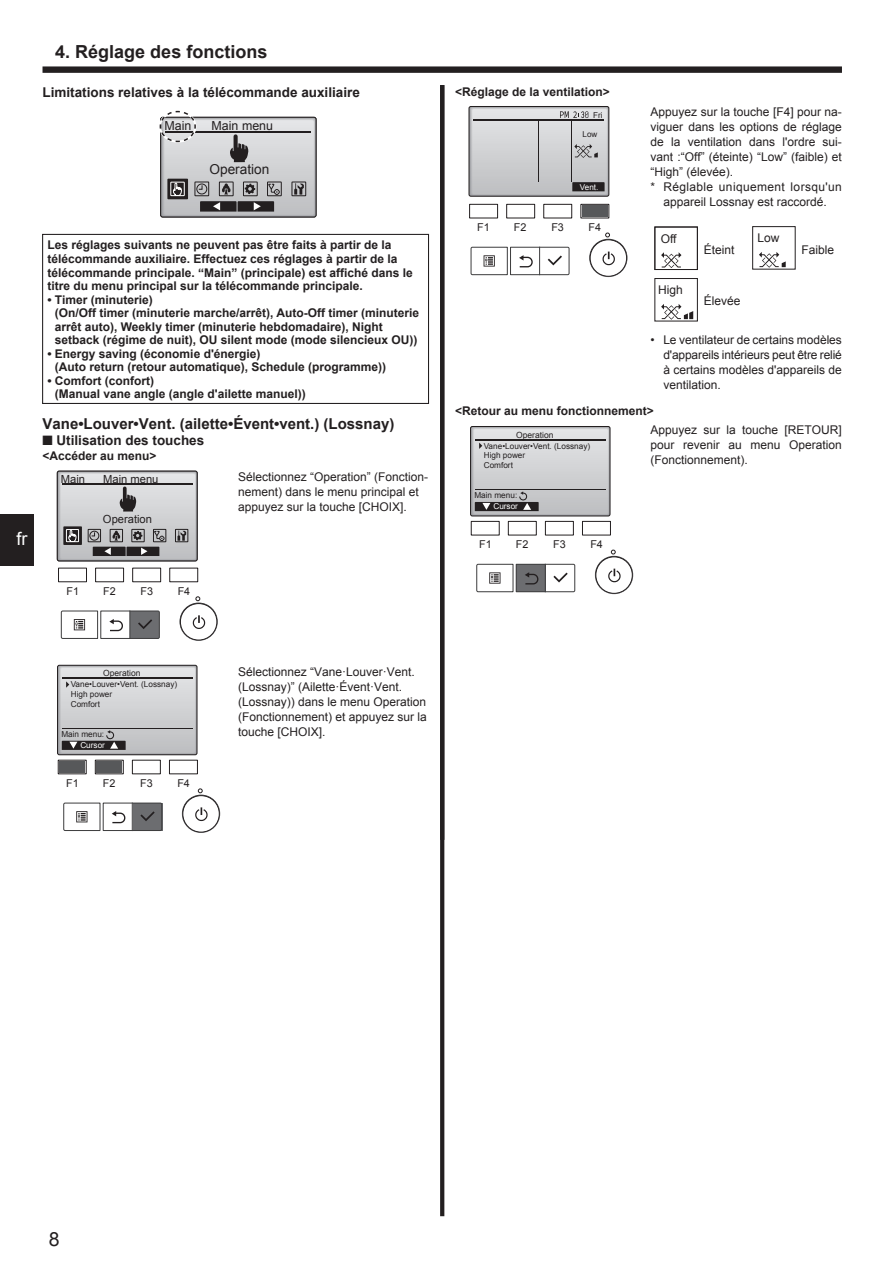
<style>
.page{position:relative;width:893px;height:1263px;background:#fff}
.page>*{position:absolute;margin:0;border:0;box-sizing:border-box;transform-origin:0 0}
.t1{font:19.5px "Arial";color:#231f20}
.t2{font:700 18px "Arial";color:#231f20}
.t3{font:18px "Arial";color:#fff}
.t4{font:700 15px "Arial";color:#231f20}
.t5{font:13.65px "Arial";color:#231f20}
.t6{font:700 13.5px "Arial";color:#231f20}
.t7{font:12.45px "Arial";color:#231f20}
.t8{font:700 12px/13.5px "Arial";color:#231f20}
.t9{font:12px/15px "Arial";color:#231f20}
.t10{font:12px "Arial";letter-spacing:.03em;color:#231f20}
.t11{font:11.25px "Arial";color:#231f20}
.t12{font:10.8px "Arial";color:#231f20}
.t13{font:8.55px "Arial";color:#231f20}
.t14{font:8.25px/9.6px "Arial";color:#231f20}
.t15{font:8.25px "Arial";color:#fff}
.t16{font:8.1px "Arial";color:#231f20}
.t17{font:8.1px "Arial";color:#fff}
</style>
<div class="page">
<svg style="left:440px;top:840px;width:4px;height:376px;background:#292526"></svg>
<div style="left:0;top:514px;width:34px;height:52px;background:#231f20"></div>
<div style="left:43px;top:66px;width:799px;height:7px;background:#231f20"></div>
<hr style="left:440px;top:85px;width:4px;height:755px;background:#231f20">
<svg style="left:179px;top:602px;width:39px;height:39px"></svg>
<div style="left:180px;top:603px;width:37px;height:37px;background:#fff;border:1px solid #231f20;border-radius:50%"></div>
<svg style="left:196px;top:596px;width:4px;height:5px"></svg>
<div style="left:58px;top:568px;width:29px;height:14px;border:1px solid #231f20"></div>
<div style="left:95px;top:568px;width:29px;height:14px;border:1px solid #231f20"></div>
<div style="left:132px;top:568px;width:29px;height:14px;border:1px solid #231f20"></div>
<div style="left:169px;top:568px;width:29px;height:14px;border:1px solid #231f20"></div>
<svg style="left:193px;top:615px;width:12px;height:14px"></svg>
<svg style="left:60px;top:610px;width:100px;height:29px"></svg>
<div style="left:171px;top:569px;width:25px;height:12px;background:#fff"></div>
<svg style="left:58px;top:471px;width:139px;height:90px;background:#b4b4b6"></svg>
<div style="left:66px;top:529px;width:13px;height:13px;border:1px solid #fff"></div>
<svg style="left:182px;top:795px;width:38px;height:38px"></svg>
<div style="left:183px;top:795px;width:36px;height:37px;background:#fff;border:1px solid #231f20;border-radius:50%"></div>
<svg style="left:198px;top:788px;width:5px;height:5px"></svg>
<div style="left:58px;top:760px;width:29px;height:14px;border:1px solid #231f20"></div>
<div style="left:95px;top:760px;width:29px;height:14px;border:1px solid #231f20"></div>
<div style="left:132px;top:760px;width:29px;height:14px;border:1px solid #231f20"></div>
<div style="left:169px;top:760px;width:29px;height:14px;border:1px solid #231f20"></div>
<svg style="left:195px;top:807px;width:13px;height:14px"></svg>
<svg style="left:63px;top:802px;width:100px;height:29px"></svg>
<svg style="left:58px;top:665px;width:139px;height:89px;background:#c0c0c2"></svg>
<div style="left:97px;top:761px;width:25px;height:11px;background:#57585a"></div>
<div style="left:60px;top:761px;width:25px;height:11px;background:#57585a"></div>
<div style="left:42px;top:234px;width:387px;height:170px;border:1px solid #231f20"></div>
<svg style="left:159px;top:110px;width:157px;height:107px;background:#b8b9ba"></svg>
<svg style="left:661px;top:252px;width:20px;height:16px"></svg>
<div style="left:655px;top:227px;width:43px;height:43px;border:1px solid #231f20"></div>
<div style="left:752px;top:226px;width:43px;height:43px;border:1px solid #231f20"></div>
<svg style="left:759px;top:252px;width:27px;height:16px"></svg>
<div style="left:655px;top:278px;width:43px;height:43px;border:1px solid #231f20"></div>
<svg style="left:661px;top:304px;width:32px;height:16px"></svg>
<svg style="left:595px;top:556px;width:38px;height:38px"></svg>
<div style="left:596px;top:557px;width:36px;height:36px;background:#fff;border:1px solid #231f20;border-radius:50%"></div>
<svg style="left:611px;top:550px;width:5px;height:4px"></svg>
<div style="left:471px;top:521px;width:29px;height:14px;border:1px solid #231f20"></div>
<div style="left:508px;top:521px;width:29px;height:14px;border:1px solid #231f20"></div>
<div style="left:545px;top:521px;width:29px;height:14px;border:1px solid #231f20"></div>
<div style="left:582px;top:521px;width:29px;height:14px;border:1px solid #231f20"></div>
<svg style="left:608px;top:569px;width:13px;height:13px"></svg>
<svg style="left:476px;top:563px;width:100px;height:30px"></svg>
<svg style="left:471px;top:427px;width:139px;height:89px;background:#c0c1c3"></svg>
<svg style="left:589px;top:239px;width:38px;height:38px"></svg>
<div style="left:590px;top:240px;width:37px;height:36px;background:#fff;border:1px solid #231f20;border-radius:50%"></div>
<svg style="left:605px;top:233px;width:5px;height:4px"></svg>
<div style="left:469px;top:204px;width:29px;height:14px;border:1px solid #231f20"></div>
<div style="left:506px;top:204px;width:29px;height:14px;border:1px solid #231f20"></div>
<div style="left:543px;top:204px;width:29px;height:14px;border:1px solid #231f20"></div>
<svg style="left:602px;top:252px;width:13px;height:13px"></svg>
<svg style="left:470px;top:246px;width:100px;height:30px"></svg>
<div style="left:580px;top:204px;width:29px;height:14px;border:1px solid #231f20"></div>
<div style="left:582px;top:206px;width:25px;height:11px;background:#57585a"></div>
<svg style="left:469px;top:107px;width:140px;height:89px;background:#c2c2c4"></svg>
<h2 class="t2" style="left:55px;top:40px;width:214px">4. Réglage des fonctions</h2>
<p class="t6" style="left:43px;top:83px;width:319px">Limitations relatives à la télécommande auxiliaire</p>
<p class="t7" style="left:165px;top:118px;width:28px">Main</p>
<p class="t7" style="left:212px;top:118px;width:63px">Main menu</p>
<p class="t5" style="left:209px;top:160px;width:62px">Operation</p>
<h2 class="t3" style="left:17px;top:527px;width:12px">fr</h2>
<p class="t8" style="left:47px;top:239px;width:367px">Les réglages suivants ne peuvent pas être faits à partir de la télécommande auxiliaire. Effectuez ces réglages à partir de la télécommande principale. “Main” (principale) est affiché dans le titre du menu principal sur la télécommande principale.</p>
<p class="t8" style="left:55px;top:293px;width:366px;text-indent:-7px">• Timer (minuterie)<br>(On/Off timer (minuterie marche/arrêt), Auto-Off timer (minuterie arrêt auto), Weekly timer (minuterie hebdomadaire), Night setback (régime de nuit), OU silent mode (mode silencieux OU))</p>
<p class="t8" style="left:55px;top:347px;width:333px;text-indent:-7px">• Energy saving (économie d'énergie)<br>(Auto return (retour automatique), Schedule (programme))</p>
<p class="t8" style="left:55px;top:374px;width:252px;text-indent:-7px">• Comfort (confort)<br>(Manual vane angle (angle d'ailette manuel))</p>
<p class="t4" style="left:43px;top:413px;width:353px">Vane•Louver•Vent. (ailette•Évent•vent.) (Lossnay)</p>
<p class="t6" style="left:43px;top:431px;width:163px">■ Utilisation des touches</p>
<p class="t8" style="left:43px;top:449px;width:116px">&lt;Accéder au menu&gt;</p>
<p class="t9" style="left:238px;top:470px;width:192px">Sélectionnez “Operation” (Fonction&shy;nement) dans le menu principal et appuyez sur la touche [CHOIX].</p>
<p class="t11" style="left:61px;top:472px;width:26px">Main</p>
<p class="t11" style="left:103px;top:472px;width:57px">Main menu</p>
<p class="t11" style="left:103px;top:512px;width:51px">Operation</p>
<p class="t12" style="left:67px;top:584px;width:14px">F1</p>
<p class="t12" style="left:103px;top:584px;width:14px">F2</p>
<p class="t12" style="left:141px;top:584px;width:14px">F3</p>
<p class="t12" style="left:178px;top:584px;width:14px">F4</p>
<p class="t8" style="left:455px;top:86px;width:156px">&lt;Réglage de la ventilation&gt;</p>
<p class="t16" style="left:593px;top:109px;width:11px">Fri</p>
<p class="t16" style="left:582px;top:129px;width:16px">Low</p>
<p class="t17" style="left:580px;top:182px;width:20px">Vent.</p>
<p class="t12" style="left:477px;top:220px;width:14px">F1</p>
<p class="t12" style="left:514px;top:220px;width:14px">F2</p>
<p class="t12" style="left:551px;top:220px;width:14px">F3</p>
<p class="t12" style="left:588px;top:220px;width:14px">F4</p>
<p class="t9" style="left:651px;top:104px;width:193px">Appuyez sur la touche [F4] pour na-</p>
<p class="t9" style="left:651px;top:119px;width:193px">viguer dans les options de réglage</p>
<p class="t9" style="left:651px;top:134px;width:193px">de la ventilation dans l'ordre sui-</p>
<p class="t9" style="left:651px;top:149px;width:193px">vant :“Off” (éteinte) “Low” (faible) et</p>
<p class="t9" style="left:651px;top:164px;width:84px">“High” (élevée).</p>
<p class="t10" style="left:651px;top:178px;width:193px">* Réglable uniquement lorsqu'un</p>
<p class="t9" style="left:663px;top:194px;width:165px">appareil Lossnay est raccordé.</p>
<p class="t9" style="left:661px;top:231px;width:17px">Off</p>
<p class="t9" style="left:658px;top:282px;width:26px">High</p>
<p class="t9" style="left:704px;top:242px;width:32px">Éteint</p>
<p class="t9" style="left:704px;top:293px;width:38px">Élevée</p>
<p class="t9" style="left:757px;top:230px;width:24px">Low</p>
<p class="t9" style="left:801px;top:242px;width:34px">Faible</p>
<p class="t9" style="left:663px;top:332px;width:180px;text-align:justify;text-indent:-13px">• Le ventilateur de certains modèles d'appareils intérieurs peut être relié à certains modèles d'appareils de ventilation.</p>
<p class="t8" style="left:455px;top:405px;width:200px">&lt;Retour au menu fonctionnement&gt;</p>
<p class="t13" style="left:516px;top:429px;width:39px">Operation</p>
<p class="t14" style="left:484px;top:441px;width:108px">Vane•Louver•Vent. (Lossnay)<br>High power<br>Comfort</p>
<p class="t14" style="left:474px;top:490px;width:44px">Main menu:</p>
<p class="t15" style="left:493px;top:501px;width:26px">Cursor</p>
<p class="t12" style="left:479px;top:537px;width:14px">F1</p>
<p class="t12" style="left:516px;top:537px;width:14px">F2</p>
<p class="t12" style="left:553px;top:537px;width:14px">F3</p>
<p class="t12" style="left:590px;top:537px;width:14px">F4</p>
<p class="t9" style="left:651px;top:423px;width:193px;text-align:justify">Appuyez sur la touche [RETOUR] pour revenir au menu Operation (Fonctionnement).</p>
<p class="t13" style="left:103px;top:668px;width:39px">Operation</p>
<p class="t14" style="left:71px;top:680px;width:108px">Vane•Louver•Vent. (Lossnay)<br>High power<br>Comfort</p>
<p class="t14" style="left:61px;top:729px;width:44px">Main menu:</p>
<p class="t15" style="left:80px;top:740px;width:26px">Cursor</p>
<p class="t12" style="left:66px;top:776px;width:14px">F1</p>
<p class="t12" style="left:103px;top:776px;width:14px">F2</p>
<p class="t12" style="left:140px;top:776px;width:14px">F3</p>
<p class="t12" style="left:177px;top:776px;width:14px">F4</p>
<p class="t9" style="left:238px;top:664px;width:190px">Sélectionnez “Vane·Louver·Vent. (Lossnay)” (Ailette·Évent·Vent. (Lossnay)) dans le menu Operation (Fonctionnement) et appuyez sur la touche [CHOIX].</p>
<h1 class="t1" style="left:49px;top:1226px;width:12px">8</h1>
</div>
